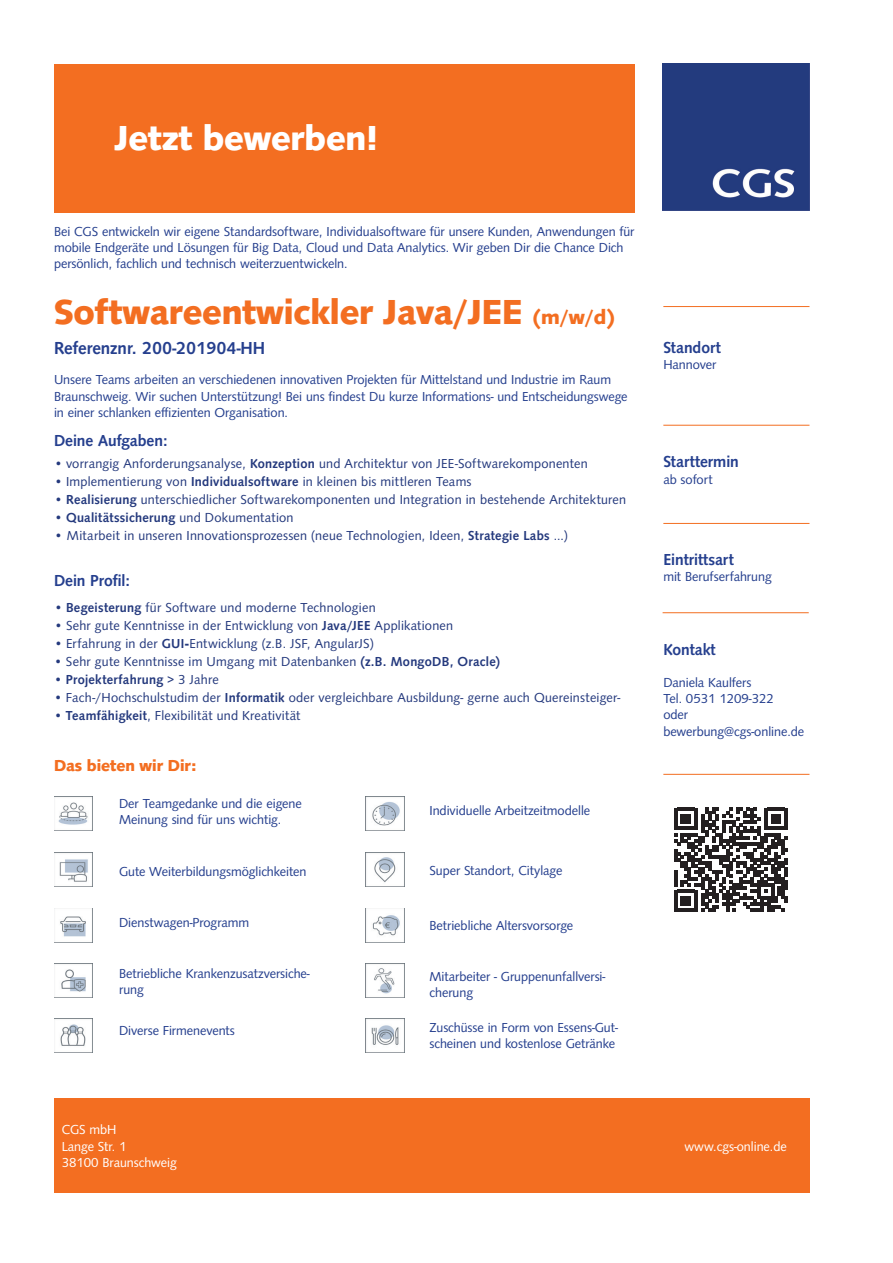
<style>
.page{position:relative;width:893px;height:1263px;background:#fff}
.page>*{position:absolute;margin:0;border:0;box-sizing:border-box;transform-origin:0 0}
.t1{font:700 36px "Syntax D";color:#f36e21}
.t2{font:700 36px "Syntax D";color:#fff}
.t3{font:500 18px "Syntax D";color:#253f8e}
.t4{font:500 16.5px "Syntax D";color:#253f8e}
.t5{font:700 16.5px "Syntax D";color:#f36e21}
.t6{font:13.5px/16.2px "Syntax D";color:#253f8e}
.t7{font:13.5px "Syntax D";letter-spacing:.02em;color:#24397d}
.t8{font:500 13.5px "Syntax D";letter-spacing:.02em;color:#24397d}
.t9{font:13.5px/16.2px "Syntax D";color:#fff}
.s1{font-size:21px}
.s2{font-weight:500}
.s3{font-weight:400}
.s4{font-weight:700}
</style>
<div class="page">
<div style="left:54px;top:64px;width:580px;height:148px;background:#f36e21"></div>
<div style="left:662px;top:64px;width:147px;height:147px;background:#233b7e"></div>
<svg style="left:674px;top:808px;width:114px;height:104px"></svg>
<img style="left:54px;top:796px;width:38px;height:29px">
<img style="left:366px;top:796px;width:38px;height:30px">
<img style="left:54px;top:853px;width:38px;height:34px">
<img style="left:366px;top:853px;width:38px;height:34px">
<img style="left:54px;top:908px;width:38px;height:33px">
<img style="left:366px;top:908px;width:38px;height:33px">
<img style="left:54px;top:963px;width:38px;height:29px">
<img style="left:366px;top:963px;width:38px;height:31px">
<img style="left:54px;top:1018px;width:38px;height:35px">
<img style="left:366px;top:1018px;width:38px;height:35px">
<div style="left:54px;top:1098px;width:755px;height:95px;background:#f36e21"></div>
<hr style="left:663px;top:425px;width:146px;height:1px;background:#f36e21">
<hr style="left:663px;top:523px;width:146px;height:1px;background:#f36e21">
<hr style="left:663px;top:612px;width:146px;height:1px;background:#f36e21">
<hr style="left:663px;top:306px;width:146px;height:1px;background:#f36e21">
<hr style="left:663px;top:774px;width:146px;height:1px;background:#f36e21">
<h1 class="t2" style="left:115px;top:118px;width:265px">Jetzt bewerben!</h1>
<p class="t6" style="left:54px;top:223px;width:582px">Bei CGS entwickeln wir eigene Standardsoftware, Individualsoftware für unsere Kunden, Anwendungen für mobile Endgeräte und Lösungen für Big Data, Cloud und Data Analytics. Wir geben Dir die Chance Dich persönlich, fachlich und technisch weiterzuentwickeln.</p>
<h1 class="t1" style="left:54px;top:292px;width:562px">Softwareentwickler Java/JEE <span class="s1">(m/w/d)</span></h1>
<h2 class="t3" style="left:54px;top:337px;width:213px">Referenznr. 200-201904-HH</h2>
<p class="t6" style="left:54px;top:372px;width:575px">Unsere Teams arbeiten an verschiedenen innovativen Projekten für Mittelstand und Industrie im Raum<br>Braunschweig. Wir suchen Unterstützung! Bei uns findest Du kurze Informations- und Entscheidungswege in einer schlanken effizienten Organisation.</p>
<p class="t4" style="left:54px;top:431px;width:115px">Deine Aufgaben:</p>
<p class="t7" style="left:54px;top:456px;width:535px">• vorrangig Anforderungsanalyse, <span class="s2">Konzeption</span> und Architektur von JEE-Softwarekomponenten</p>
<p class="t7" style="left:54px;top:474px;width:419px">• Implementierung von <span class="s2">Individualsoftware</span> in kleinen bis mittleren Teams</p>
<p class="t7" style="left:54px;top:492px;width:574px">• <span class="s2">Realisierung</span> unterschiedlicher Softwarekomponenten und Integration in bestehende Architekturen</p>
<p class="t8" style="left:54px;top:510px;width:241px"><span class="s3">•</span> Qualitätssicherung <span class="s3">und Dokumentation</span></p>
<p class="t7" style="left:54px;top:528px;width:515px">• Mitarbeit in unseren Innovationsprozessen (neue Technologien, Ideen, <span class="s2">Strategie Labs</span> ...)</p>
<p class="t4" style="left:54px;top:571px;width:78px">Dein Profil:</p>
<p class="t7" style="left:54px;top:600px;width:323px">• <span class="s2">Begeisterung</span> für Software und moderne Technologien</p>
<p class="t7" style="left:54px;top:618px;width:401px">• Sehr gute Kenntnisse in der Entwicklung von <span class="s2">Java/JEE</span> Applikationen</p>
<p class="t7" style="left:54px;top:636px;width:321px">• Erfahrung in der <span class="s2">GUI</span><span class="s4">-</span>Entwicklung (z.B. JSF, AngularJS)</p>
<p class="t7" style="left:54px;top:654px;width:448px">• Sehr gute Kenntnisse im Umgang mit Datenbanken <span class="s2">(z.B. MongoDB, Oracle)</span></p>
<p class="t8" style="left:54px;top:672px;width:166px"><span class="s3">•</span> Projekterfahrung <span class="s3">&gt; 3 Jahre</span></p>
<p class="t7" style="left:54px;top:690px;width:568px">• Fach-/Hochschulstudim der <span class="s2">Informatik</span> oder vergleichbare Ausbildung- gerne auch Quereinsteiger-</p>
<p class="t7" style="left:54px;top:708px;width:248px">• <span class="s2">Teamfähigkeit</span>, Flexibilität und Kreativität</p>
<p class="t5" style="left:54px;top:756px;width:144px">Das bieten wir Dir:</p>
<p class="t6" style="left:119px;top:795px;width:184px">Der Teamgedanke und die eigene<br>Meinung sind für uns wichtig.</p>
<p class="t6" style="left:429px;top:803px;width:162px">Individuelle Arbeitzeitmodelle</p>
<p class="t6" style="left:119px;top:863px;width:189px">Gute Weiterbildungsmöglichkeiten</p>
<p class="t6" style="left:429px;top:862px;width:134px">Super Standort, Citylage</p>
<p class="t6" style="left:119px;top:914px;width:132px">Dienstwagen-Programm</p>
<p class="t6" style="left:119px;top:965px;width:192px">Betriebliche Krankenzusatzversiche&shy;rung</p>
<p class="t6" style="left:119px;top:1022px;width:117px">Diverse Firmenevents</p>
<p class="t6" style="left:429px;top:918px;width:145px">Betriebliche Altersvorsorge</p>
<p class="t6" style="left:429px;top:969px;width:178px">Mitarbeiter - Gruppenunfallversi&shy;cherung</p>
<p class="t6" style="left:429px;top:1020px;width:190px">Zuschüsse in Form von Essens-Gut&shy;scheinen und kostenlose Getränke</p>
<p class="t4" style="left:663px;top:337px;width:59px">Standort</p>
<p class="t6" style="left:663px;top:356px;width:54px">Hannover</p>
<p class="t4" style="left:663px;top:452px;width:77px">Starttermin</p>
<p class="t6" style="left:663px;top:471px;width:51px">ab sofort</p>
<p class="t4" style="left:663px;top:550px;width:72px">Eintrittsart</p>
<p class="t6" style="left:663px;top:569px;width:110px">mit Berufserfahrung</p>
<p class="t4" style="left:663px;top:639px;width:54px">Kontakt</p>
<p class="t6" style="left:663px;top:674px;width:142px">Daniela Kaulfers<br>Tel. 0531 1209-322<br>oder bewerbung@cgs-online.de</p>
<p class="t9" style="left:62px;top:1122px;width:66px">CGS mbH<br>Lange Str. 1</p>
<p class="t9" style="left:62px;top:1154px;width:117px">38100 Braunschweig</p>
<p class="t9" style="left:684px;top:1138px;width:104px">www.cgs-online.de</p>
</div>
